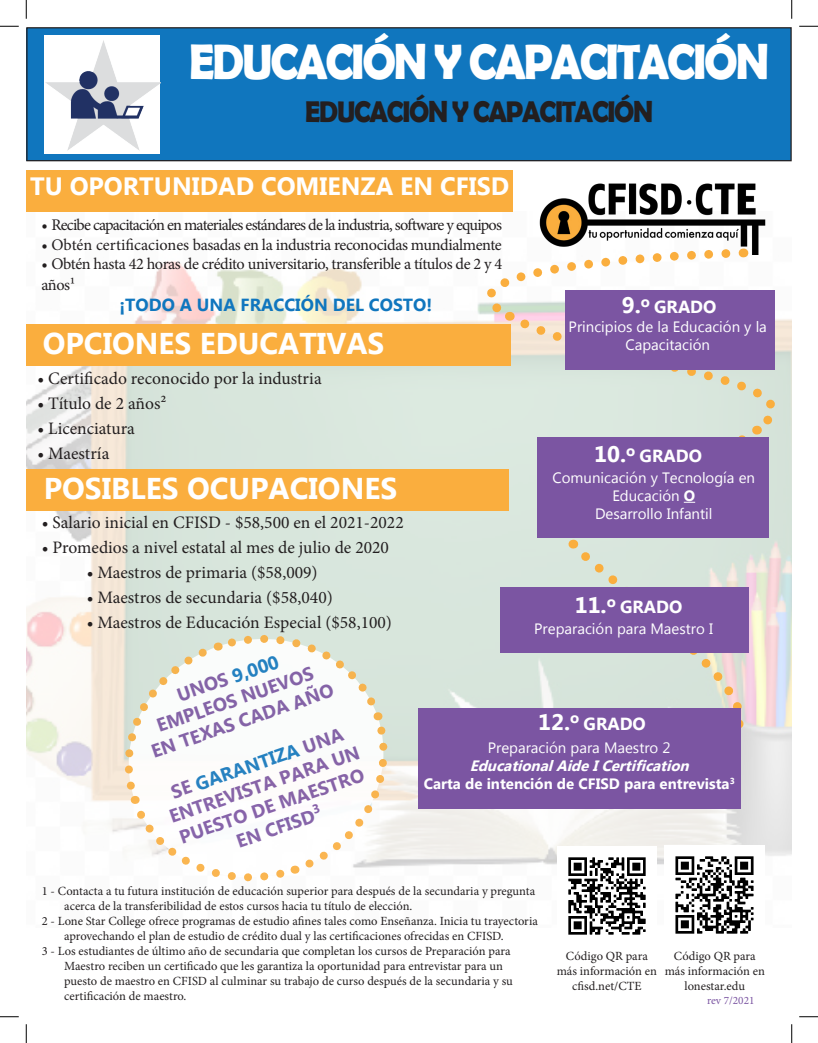
<style>
.page{position:relative;width:818px;height:1043px;background:#fff}
.page>*{position:absolute;margin:0;border:0;box-sizing:border-box;transform-origin:0 0}
.t1{font:700 50px "Berlin Sans FB Demi";letter-spacing:-.05em;color:#fff;scale:.9 1}
.t2{font:700 30px "Microsoft New Tai Lue";color:#fff}
.t3{font:700 30px "Berlin Sans FB Demi";letter-spacing:-.05em;color:#231f20;scale:.9 1}
.t4{font:700 25px "Microsoft New Tai Lue";color:#fff}
.t5{font:700 18.75px/22.5px "Microsoft New Tai Lue";color:#7b55a2;text-align:center}
.t6{font:17.5px "Minion Pro";color:#231f20}
.t7{font:700 17.5px "Microsoft New Tai Lue";color:#fff}
.t8{font:700 17.5px "Microsoft Tai Le";color:#1076be}
.t9{font:16.25px/21px "Minion Pro";letter-spacing:-.03em;color:#231f20}
.t10{font:16.25px "Minion Pro";letter-spacing:-.05em;color:#231f20}
.t11{font:15px/18px "Microsoft New Tai Lue";color:#fff;text-align:center}
.t12{font:700 15px "Microsoft New Tai Lue";color:#fff}
.t13{font:italic 700 15px "Microsoft New Tai Lue";color:#fff}
.t14{font:12.5px/15px "Minion Pro";color:#231f20}
.t15{font:11.25px "Minion Pro";color:#7b55a2}
.s1{font-size:22.5px}
.s2{font-weight:700}
.s3{color:#1076be}
</style>
<div class="page">
<img style="left:26px;top:255px;width:765px;height:611px">
<div style="left:26px;top:170px;width:486px;height:42px;background:#faae3e"></div>
<div style="left:26px;top:469px;width:483px;height:41px;background:#faae3e"></div>
<div style="left:26px;top:324px;width:484px;height:41px;background:#faae3e"></div>
<svg style="left:513px;top:312px;width:278px;height:125px;background:#dbe2d6"></svg>
<svg style="left:573px;top:544px;width:192px;height:198px;background:#dbdfd5"></svg>
<svg style="left:437px;top:255px;width:298px;height:69px"></svg>
<div style="left:27px;top:28px;width:764px;height:133px;background:#1076be"></div>
<div style="left:26px;top:27px;width:765px;height:134px;border:1px solid #231f20"></div>
<div style="left:564px;top:290px;width:210px;height:79px;background:#7b55a2"></div>
<div style="left:537px;top:437px;width:232px;height:100px;background:#7b55a2"></div>
<div style="left:500px;top:587px;width:248px;height:65px;background:#7b55a2"></div>
<div style="left:418px;top:707px;width:322px;height:101px;background:#7b55a2"></div>
<img style="left:539px;top:183px;width:227px;height:72px">
<svg style="left:560px;top:426px;width:197px;height:122px"></svg>
<svg style="left:113px;top:623px;width:286px;height:243px;background:#e5e8de"></svg>
<svg style="left:118px;top:627px;width:276px;height:255px"></svg>
<div style="left:44px;top:35px;width:116px;height:118px;background:#fff"></div>
<img style="left:45px;top:40px;width:115px;height:111px">
<img style="left:557px;top:846px;width:99px;height:89px">
<img style="left:664px;top:845px;width:100px;height:89px">
<svg style="left:0;top:25px;width:19px;height:2px"></svg>
<svg style="left:799px;top:25px;width:19px;height:2px"></svg>
<svg style="left:0;top:1016px;width:19px;height:1px"></svg>
<svg style="left:799px;top:1016px;width:19px;height:1px"></svg>
<svg style="left:25px;top:0;width:2px;height:19px"></svg>
<svg style="left:25px;top:1024px;width:2px;height:18px"></svg>
<svg style="left:791px;top:0;width:1px;height:19px"></svg>
<svg style="left:791px;top:1024px;width:1px;height:18px"></svg>
<p class="t1" style="left:189px;top:33px;width:646px">EDUCACIÓN Y CAPACITACIÓN</p>
<p class="t3" style="left:305px;top:94px;width:388px">EDUCACIÓN Y CAPACITACIÓN</p>
<p class="t4" style="left:30px;top:172px;width:480px">TU OPORTUNIDAD COMIENZA EN CFISD</p>
<p class="t10" style="left:41px;top:214px;width:462px">• Recibe capacitación en materiales estándares de la industria, software y equipos</p>
<p class="t9" style="left:41px;top:234px;width:462px">• Obtén certificaciones basadas en la industria reconocidas mundialmente</p>
<p class="t9" style="left:41px;top:254px;width:462px">• Obtén hasta 42 horas de crédito universitario, transferible a títulos de 2 y 4 años1</p>
<p class="t8" style="left:119px;top:295px;width:314px">¡TODO A UNA FRACCIÓN DEL COSTO!</p>
<p class="t2" style="left:43px;top:326px;width:343px">OPCIONES EDUCATIVAS</p>
<p class="t6" style="left:37px;top:366px;width:286px">• Certificado reconocido por la industria</p>
<p class="t6" style="left:37px;top:391px;width:131px">• Título de 2 años2</p>
<p class="t6" style="left:37px;top:416px;width:99px">• Licenciatura</p>
<p class="t6" style="left:37px;top:441px;width:73px">• Maestría</p>
<p class="t2" style="left:44px;top:471px;width:355px">POSIBLES OCUPACIONES</p>
<p class="t6" style="left:42px;top:510px;width:363px">• Salario inicial en CFISD - $58,500 en el 2021-2022</p>
<p class="t6" style="left:42px;top:535px;width:349px">• Promedios a nivel estatal al mes de julio de 2020</p>
<p class="t6" style="left:87px;top:560px;width:232px">• Maestros de primaria ($58,009)</p>
<p class="t6" style="left:87px;top:585px;width:247px">• Maestros de secundaria ($58,040)</p>
<p class="t6" style="left:87px;top:610px;width:307px">• Maestros de Educación Especial ($58,100)</p>
<p class="t7" style="left:621px;top:297px;width:96px"><span class="s1">9.</span><sup>o</sup> GRADO</p>
<p class="t11" style="left:568px;top:319px;width:200px">Principios de la Educación y la<br>Capacitación</p>
<p class="t7" style="left:594px;top:446px;width:109px"><span class="s1">10.</span><sup>o</sup> GRADO</p>
<p class="t11" style="left:552px;top:470px;width:204px">Comunicación y Tecnología en<br>Educación <span class="s2">O</span></p>
<p class="t11" style="left:595px;top:506px;width:119px">Desarrollo Infantil</p>
<p class="t7" style="left:574px;top:596px;width:109px"><span class="s1">11.</span><sup>o</sup> GRADO</p>
<p class="t11" style="left:534px;top:620px;width:180px">Preparación para Maestro I</p>
<h3 class="t5" style="left:134px;top:700px;width:193px;rotate:-19deg">UNOS <span class="s3">9,000<br></span>EMPLEOS NUEVOS<br>EN TEXAS CADA AÑO</h3>
<h3 class="t5" style="left:159px;top:786px;width:201px;rotate:-19deg">SE <span class="s3">GARANTIZA</span> UNA<br>ENTREVISTA PARA UN<br>PUESTO DE MAESTRO<br>EN CFISD<sup>3</sup></h3>
<p class="t7" style="left:538px;top:713px;width:109px"><span class="s1">12.</span><sup>o</sup> GRADO</p>
<p class="t11" style="left:487px;top:740px;width:184px">Preparación para Maestro 2</p>
<p class="t13" style="left:469px;top:757px;width:226px">EducationalAideICertification</p>
<p class="t12" style="left:423px;top:775px;width:312px">Carta de intención de CFISD para entrevista<sup>3</sup></p>
<p class="t14" style="left:64px;top:883px;width:472px;text-indent:-22px">1 - Contacta a tu futura institución de educación superior para después de la secundaria y pregunta acerca de la transferibilidad de estos cursos hacia tu título de elección.</p>
<p class="t14" style="left:64px;top:913px;width:475px;text-indent:-22px">2 - Lone Star College ofrece programas de estudio afines tales como Enseñanza. Inicia tu trayectoria aprovechando el plan de estudio de crédito dual y las certificaciones ofrecidas en CFISD.</p>
<p class="t14" style="left:64px;top:943px;width:450px;text-indent:-22px">3 - Los estudiantes de último año de secundaria que completan los cursos de Preparación para Maestro reciben un certificado que les garantiza la oportunidad para entrevistar para un puesto de maestro en CFISD al culminar su trabajo de curso después de la secundaria y su certificación de maestro.</p>
<p class="t14" style="left:556px;top:949px;width:102px;text-align:center">Código QR para más información en</p>
<p class="t14" style="left:572px;top:979px;width:71px">cfisd.net/CTE</p>
<p class="t14" style="left:664px;top:948px;width:102px;text-align:center">Código QR para más información en lonestar.edu</p>
<p class="t15" style="left:707px;top:992px;width:49px">rev 7/2021</p>
</div>
